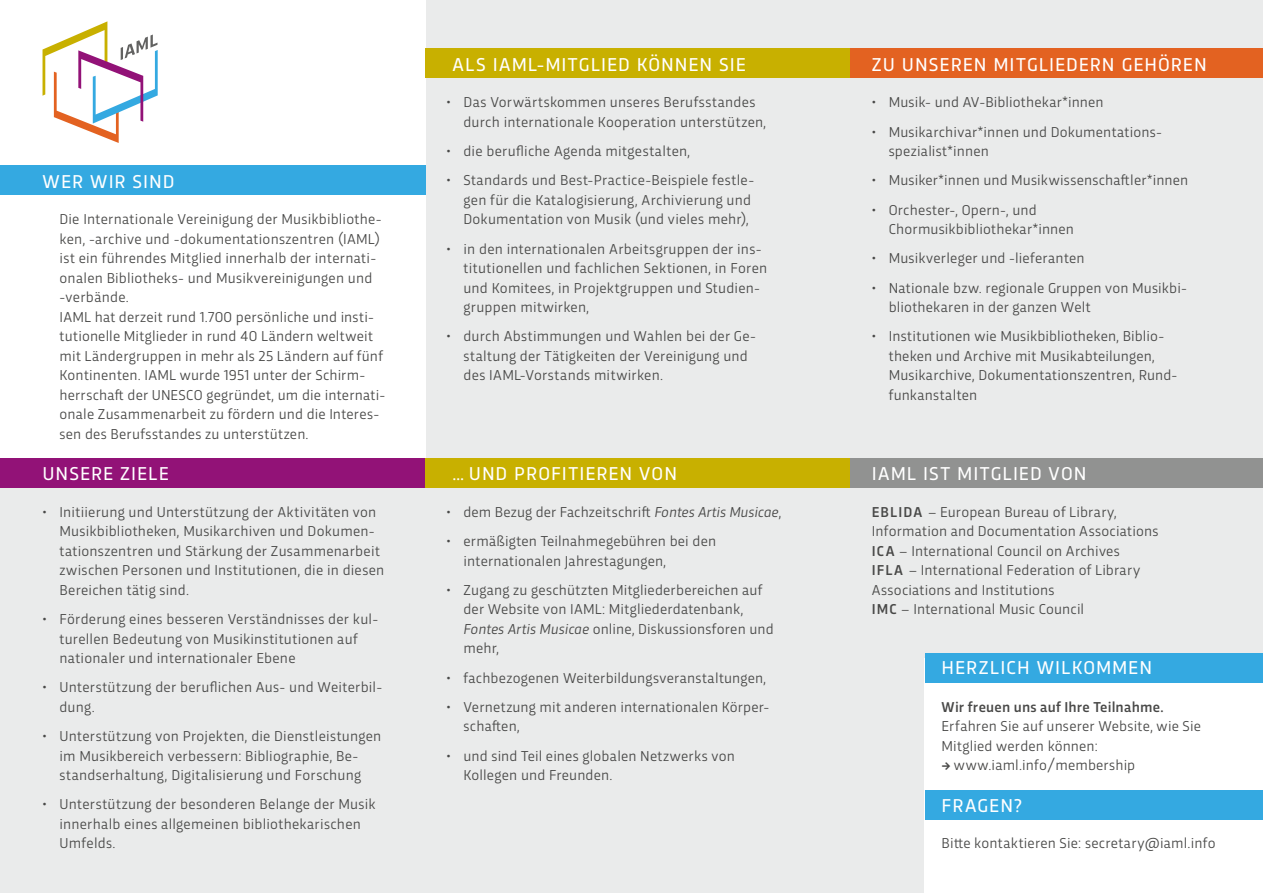
<style>
.page{position:relative;width:1263px;height:893px;background:#eaebeb}
.page>*{position:absolute;margin:0;border:0;box-sizing:border-box;transform-origin:0 0}
.t1{font:19.5px "Trasandina";letter-spacing:.055em;color:#fff}
.t2{font:15px/19.5px "Trasandina";letter-spacing:.015em;color:#484847}
.t3{font:500 15px "Trasandina";letter-spacing:.01em;color:#484847}
.s1{font-style:italic}
.s2{font-weight:500}
</style>
<div class="page">
<div style="left:924px;top:658px;width:339px;height:235px;background:#fff"></div>
<div style="left:0;top:0;width:425px;height:458px;background:#fff"></div>
<svg style="left:43px;top:21px;width:115px;height:122px"></svg>
<div style="left:0;top:166px;width:425px;height:29px;background:#34a9e1"></div>
<div style="left:425px;top:49px;width:425px;height:29px;background:#c8b000"></div>
<div style="left:850px;top:49px;width:413px;height:29px;background:#e36221"></div>
<div style="left:925px;top:653px;width:338px;height:30px;background:#34a9e1"></div>
<div style="left:925px;top:790px;width:338px;height:29px;background:#34a9e1"></div>
<div style="left:0;top:458px;width:425px;height:30px;background:#921277"></div>
<div style="left:425px;top:458px;width:425px;height:30px;background:#c8b000"></div>
<div style="left:850px;top:458px;width:413px;height:30px;background:#919291"></div>
<h1 class="t1" style="left:43px;top:166px;width:133px">WER WIR SIND</h1>
<p class="t2" style="left:60px;top:208px;width:327px">Die Internationale Vereinigung der Musikbibliothe&shy;ken, -archive und -dokumentationszentren (IAML) ist ein führendes Mitglied innerhalb der internati&shy;onalen Bibliotheks- und Musikvereinigungen und -verbände.<br>IAML hat derzeit rund 1.700 persönliche und insti&shy;tutionelle Mitglieder in rund 40 Ländern weltweit mit Ländergruppen in mehr als 25 Ländern auf fünf Kontinenten. IAML wurde 1951 unter der Schirm&shy;herrschaft der UNESCO gegründet, um die internati&shy;onale Zusammenarbeit zu fördern und die Interes&shy;sen des Berufsstandes zu unterstützen.</p>
<h1 class="t1" style="left:43px;top:459px;width:128px">UNSERE ZIELE</h1>
<p class="t2" style="left:60px;top:501px;width:326px;text-indent:-17px">• Initiierung und Unterstützung der Aktivitäten von Musikbibliotheken, Musikarchiven und Dokumen&shy;tationszentren und Stärkung der Zusammenarbeit zwischen Personen und Institutionen, die in diesen Bereichen tätig sind.</p>
<p class="t2" style="left:60px;top:608px;width:320px;text-indent:-17px">• Förderung eines besseren Verständnisses der kul&shy;turellen Bedeutung von Musikinstitutionen auf nationaler und internationaler Ebene</p>
<p class="t2" style="left:60px;top:676px;width:324px;text-indent:-17px">• Unterstützung der beruflichen Aus- und Weiterbil&shy;dung.</p>
<p class="t2" style="left:43px;top:725px;width:340px;text-align:center">• Unterstützung von Projekten, die Dienstleistungen im Musikbereich verbessern: Bibliographie, Be&shy;standserhaltung, Digitalisierung und Forschung</p>
<p class="t2" style="left:60px;top:793px;width:317px;text-indent:-17px">• Unterstützung der besonderen Belange der Musik innerhalb eines allgemeinen bibliothekarischen<br>Umfelds.</p>
<h1 class="t1" style="left:452px;top:49px;width:295px">ALS IAML-MITGLIED KÖNNEN SIE</h1>
<p class="t2" style="left:463px;top:91px;width:304px;text-indent:-17px">• Das Vorwärtskommen unseres Berufsstandes durch internationale Kooperation unterstützen,</p>
<p class="t2" style="left:446px;top:140px;width:245px">• die berufliche Agenda mitgestalten,</p>
<p class="t2" style="left:463px;top:169px;width:292px;text-indent:-17px">• Standards und Best-Practice-Beispiele festle&shy;gen für die Katalogisierung, Archivierung und<br>Dokumentation von Musik (und vieles mehr),</p>
<p class="t2" style="left:463px;top:238px;width:305px;text-indent:-17px">• in den internationalen Arbeitsgruppen der ins&shy;titutionellen und fachlichen Sektionen, in Foren und Komitees, in Projektgruppen und Studien&shy;gruppen mitwirken,</p>
<p class="t2" style="left:463px;top:325px;width:294px;text-indent:-17px">• durch Abstimmungen und Wahlen bei der Ge&shy;staltung der Tätigkeiten der Vereinigung und des IAML-Vorstands mitwirken.</p>
<h1 class="t1" style="left:452px;top:459px;width:226px">… UND PROFITIEREN VON</h1>
<p class="t2" style="left:446px;top:501px;width:336px">• dem Bezug der Fachzeitschrift <span class="s1">Fontes Artis Musicae</span>,</p>
<p class="t2" style="left:463px;top:530px;width:254px;text-indent:-17px">• ermäßigten Teilnahmegebühren bei den internationalen Jahrestagungen,</p>
<p class="t2" style="left:463px;top:579px;width:312px;text-indent:-17px">• Zugang zu geschützten Mitgliederbereichen auf der Website von IAML: Mitgliederdatenbank, <span class="s1">Fontes Artis Musicae</span> online, Diskussionsforen und mehr,</p>
<p class="t2" style="left:446px;top:667px;width:321px">• fachbezogenen Weiterbildungsveranstaltungen,</p>
<p class="t2" style="left:463px;top:696px;width:307px;text-indent:-17px">• Vernetzung mit anderen internationalen Körper&shy;schaften,</p>
<p class="t2" style="left:463px;top:745px;width:273px;text-indent:-17px">• und sind Teil eines globalen Netzwerks von<br>Kollegen und Freunden.</p>
<h1 class="t1" style="left:872px;top:49px;width:336px">ZU UNSEREN MITGLIEDERN GEHÖREN</h1>
<p class="t2" style="left:872px;top:91px;width:233px">• Musik- und AV-Bibliothekar*innen</p>
<p class="t2" style="left:889px;top:121px;width:273px;text-indent:-17px">• Musikarchivar*innen und Dokumentations&shy;spezialist*innen</p>
<p class="t2" style="left:872px;top:169px;width:318px">• Musiker*innen und Musikwissenschaftler*innen</p>
<p class="t2" style="left:889px;top:199px;width:187px;text-indent:-17px">• Orchester-, Opern-, und<br>Chormusikbibliothekar*innen</p>
<p class="t2" style="left:872px;top:247px;width:214px">• Musikverleger und -lieferanten</p>
<p class="t2" style="left:889px;top:277px;width:300px;text-indent:-17px">• Nationale bzw. regionale Gruppen von Musikbi&shy;bliothekaren in der ganzen Welt</p>
<p class="t2" style="left:889px;top:325px;width:290px;text-indent:-17px">• Institutionen wie Musikbibliotheken, Biblio&shy;theken und Archive mit Musikabteilungen, Musikarchive, Dokumentationszentren, Rund&shy;funkanstalten</p>
<h1 class="t1" style="left:872px;top:459px;width:216px">IAML IST MITGLIED VON</h1>
<p class="t2" style="left:872px;top:501px;width:288px"><span class="s2">EBLIDA</span> – European Bureau of Library, Information and Documentation Associations <span class="s2">ICA</span> – International Council on Archives<br><span class="s2">IFLA</span> – International Federation of Library Associations and Institutions<br><span class="s2">IMC</span> – International Music Council</p>
<h1 class="t1" style="left:941px;top:653px;width:212px">HERZLICH WILKOMMEN</h1>
<p class="t3" style="left:941px;top:696px;width:223px">Wir freuen uns auf Ihre Teilnahme.</p>
<p class="t2" style="left:941px;top:715px;width:261px">Erfahren Sie auf unserer Website, wie Sie</p>
<p class="t2" style="left:941px;top:735px;width:158px">Mitglied werden können:</p>
<p class="t2" style="left:954px;top:754px;width:183px">www.iaml.info/membership</p>
<h1 class="t1" style="left:941px;top:790px;width:82px">FRAGEN?</h1>
<p class="t2" style="left:941px;top:832px;width:275px">Bitte kontaktieren Sie: secretary@iaml.info</p>
</div>
